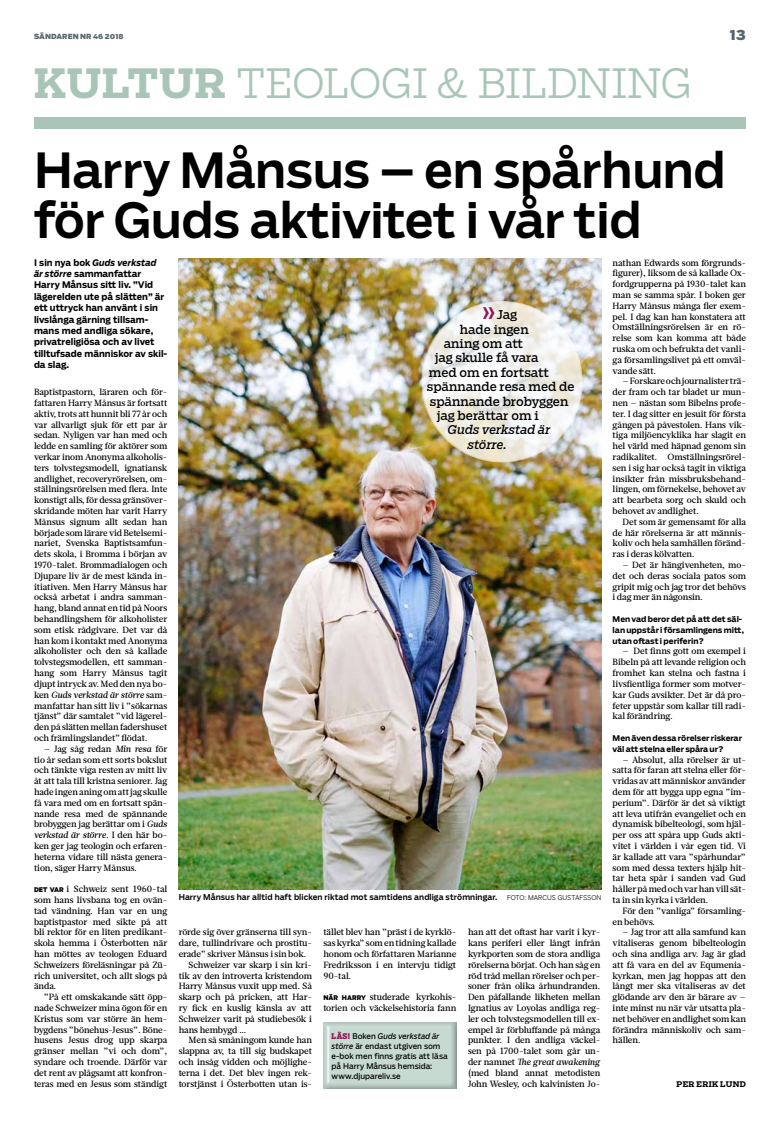
<style>
.page{position:relative;width:780px;height:1123px;background:#fff}
.page>*{position:absolute;margin:0;border:0;box-sizing:border-box;transform-origin:0 0}
.t1{font:500 48px/50px "Salvo Sans";letter-spacing:-.01em;color:#000}
.t2{font:300 40px "Salvo Serif";letter-spacing:-.01em;color:#a9c5b8}
.t3{font:900 14px "Salvo Sans";color:#58666d}
.t4{font:12px "Salvo Serif";color:#000}
.t5{font:italic 12px/14.4px "Salvo Serif";letter-spacing:-.005em;color:#000}
.t6{font:500 9px/10.8px "Glosa Text";letter-spacing:-.01em;color:#000;text-align:justify}
.t7{font:700 9px/11.4px "Salvo Sans";color:#000}
.t8{font:italic 500 9px "Glosa";letter-spacing:-.01em;color:#000}
.t9{font:500 8px "Salvo Sans";letter-spacing:.005em;color:#000}
.t10{font:700 7.8px/10.8px "Salvo Sans";color:#000}
.t11{font:7.8px/10px "Salvo Sans";color:#000}
.t12{font:700 7.7px "Salvo Serif";letter-spacing:.045em;color:#000}
.t13{font:900 7px "Salvo Sans";letter-spacing:.01em;color:#58666d}
.s1{font-weight:700}
.s2{font-style:italic}
.s3{font-family:"Glosa Text";font-style:normal}
.s4{font-family:"Glosa";font-style:italic}
.s5{font-family:"Salvo Sans";font-weight:900;font-size:6.4px}
.s6{font-family:"Salvo Sans";font-weight:500;font-size:21px;color:#8b1b56}
.s7{font-weight:300;font-size:6.5px}
.s8{font-family:"Salvo Serif Cond";font-weight:900;color:#8b1b56}
</style>
<div class="page">
<div style="left:34px;top:117px;width:712px;height:12px;background:#a9c5b8"></div>
<img style="left:179px;top:258px;width:422px;height:631px">
<svg style="left:421px;top:301px;width:162px;height:161px"></svg>
<div style="left:323px;top:1019px;width:135px;height:69px;background:#000;opacity:.75"></div>
<p class="t13" style="left:34px;top:32px;width:91px">SÄNDAREN NR 46 2018</p>
<h3 class="t3" style="left:730px;top:25px;width:17px">13</h3>
<h2 class="t2" style="left:34px;top:56px;width:660px"><span class="s1">KULTUR</span> TEOLOGI &amp; BILDNING</h2>
<h1 class="t1" style="left:34px;top:145px;width:693px">Harry Månsus – en spårhund för Guds aktivitet i vår tid</h1>
<p class="t7" style="left:34px;top:256px;width:135px">I sin nya bok <span class="s2">Guds verkstad är större</span> sammanfattar<br>Harry Månsus sitt liv. ”Vid lägerelden ute på slätten” är ett uttryck han använt i sin livslånga gärning tillsam&shy;mans med andliga sökare, privatreligiösa och av livet tilltufsade människor av skil&shy;da slag.</p>
<p class="t6" style="left:34px;top:387px;width:135px">Baptistpastorn, läraren och för&shy;fattaren Harry Månsus är fortsatt aktiv, trots att hunnit bli 77 år och var allvarligt sjuk för ett par år sedan. Nyligen var han med och ledde en samling för aktörer som verkar inom Anonyma alkoholis&shy;ters tolvstegsmodell, ignatiansk andlighet, recoveryrörelsen, om&shy;ställningsrörelsen med flera. Inte konstigt alls, för dessa gränsöver&shy;skridande möten har varit Harry Månsus signum allt sedan han började som lärare vid Betelsemi&shy;nariet, Svenska Baptistsamfun&shy;dets skola, i Bromma i början av 1970-talet. Brommadialogen och Djupare liv är de mest kända in&shy;itiativen. Men Harry Månsus har också arbetat i andra samman&shy;hang, bland annat en tid på Noors behandlingshem för alkoholister som etisk rådgivare. Det var då han kom i kontakt med Anonyma alkoholister och den så kallade tolvstegsmodellen, ett samman&shy;hang som Harry Månsus tagit djupt intryck av. Med den nya bo-</p>
<p class="t8" style="left:34px;top:688px;width:135px"><span class="s3">ken</span> Guds verkstad är större <span class="s3">sam-</span></p>
<p class="t6" style="left:34px;top:700px;width:135px">manfattar han sitt liv i ”sökarnas tjänst” där samtalet ”vid lägerel&shy;den på slätten mellan fadershuset och främlingslandet” flödat.</p>
<p class="t6" style="left:34px;top:743px;width:135px;text-indent:10px">– Jag såg redan <span class="s4">Min resa</span> för tio år sedan som ett sorts bokslut och tänkte viga resten av mitt liv åt att tala till kristna seniorer. Jag hade ingen aning om att jag skulle få vara med om en fortsatt spän&shy;nande resa med de spännande brobyggen jag berättar om i <span class="s4">Guds</span></p>
<p class="t8" style="left:34px;top:829px;width:135px">verkstad är större<span class="s3">. I den här bo-</span></p>
<p class="t6" style="left:34px;top:840px;width:135px">ken ger jag teologin och erfaren&shy;heterna vidare till nästa genera&shy;tion, säger Harry Månsus.</p>
<p class="t6" style="left:34px;top:883px;width:135px"><span class="s5">DET VAR</span> i Schweiz sent 1960-tal som hans livsbana tog en ovän&shy;tad vändning. Han var en ung baptistpastor med sikte på att bli rektor för en liten predikant&shy;skola hemma i Österbotten när han möttes av teologen Eduard Schweizers föreläsningar på Zü&shy;rich universitet, och allt slogs på ända.</p>
<p class="t6" style="left:34px;top:991px;width:135px;text-indent:10px">”På ett omskakande sätt öpp&shy;nade Schweizer mina ögon för en Kristus som var större än hem&shy;bygdens ”bönehus-Jesus”. Böne&shy;husens Jesus drog upp skarpa gränser mellan ”vi och dom”, syndare och troende. Därför var det rent av plågsamt att konfron&shy;teras med en Jesus som ständigt</p>
<h3 class="t4" style="left:481px;top:306px;width:38px"><span class="s6">»</span>Jag</h3>
<h3 class="t4" style="left:460px;top:321px;width:70px">hade ingen</h3>
<h3 class="t4" style="left:444px;top:335px;width:81px">aning om att</h3>
<h3 class="t4" style="left:435px;top:350px;width:105px">jag skulle få vara</h3>
<h3 class="t4" style="left:429px;top:364px;width:122px">med om en fortsatt</h3>
<h3 class="t4" style="left:427px;top:378px;width:149px">spännande resa med de</h3>
<h3 class="t4" style="left:430px;top:393px;width:140px">spännande brobyggen</h3>
<h3 class="t4" style="left:437px;top:407px;width:103px">jag berättar om i</h3>
<h3 class="t5" style="left:468px;top:423px;width:84px;text-indent:-20px">Guds verkstad är större.</h3>
<p class="t9" style="left:179px;top:891px;width:424px">Harry Månsus har alltid haft blicken riktad mot samtidens andliga strömningar. <span class="s7">FOTO: MARCUS GUSTAFSSON</span></p>
<p class="t6" style="left:179px;top:927px;width:135px">rörde sig över gränserna till syn-</p>
<p class="t6" style="left:179px;top:937px;width:135px">dare, tullindrivare och prostitu-</p>
<p class="t6" style="left:179px;top:948px;width:129px">erade” skriver Månsus i sin bok.</p>
<p class="t6" style="left:189px;top:959px;width:125px">Schweizer var skarp i sin kri-</p>
<p class="t6" style="left:179px;top:970px;width:135px">tik av den introverta kristendom</p>
<p class="t6" style="left:179px;top:981px;width:135px">Harry Månsus vuxit upp med. Så</p>
<p class="t6" style="left:179px;top:991px;width:135px">skarp och på pricken, att Har-</p>
<p class="t6" style="left:179px;top:1002px;width:135px">ry fick en kuslig känsla av att</p>
<p class="t6" style="left:179px;top:1013px;width:135px">Schweizer varit på studiebesök i</p>
<p class="t6" style="left:179px;top:1024px;width:69px">hans hembygd …</p>
<p class="t6" style="left:189px;top:1035px;width:125px">Men så småningom kunde han</p>
<p class="t6" style="left:179px;top:1045px;width:135px">slappna av, ta till sig budskapet</p>
<p class="t6" style="left:179px;top:1056px;width:135px">och insåg vidden och möjlighe-</p>
<p class="t6" style="left:179px;top:1067px;width:135px">terna i det. Det blev ingen rek-</p>
<p class="t6" style="left:179px;top:1078px;width:135px">torstjänst i Österbotten utan is-</p>
<p class="t6" style="left:323px;top:927px;width:134px">tället blev han ”präst i de kyrklö&shy;sas kyrka” som en tidning kallade honom och författaren Marianne Fredriksson i en intervju tidigt 90-tal.</p>
<p class="t6" style="left:323px;top:991px;width:134px"><span class="s5">NÄR HARRY</span> studerade kyrkohis&shy;torien och väckelsehistoria fann</p>
<p class="t11" style="left:331px;top:1031px;width:118px"><span class="s8">LÄS!</span> Boken <span class="s2">Guds verkstad är större</span> är endast utgiven som e-bok men finns gratis att läsa på Harry Månsus hemsida: www.djupareliv.se</p>
<p class="t6" style="left:468px;top:927px;width:134px">han att det oftast har varit i kyr&shy;kans periferi eller långt infrån kyrkporten som de stora andliga rörelserna börjat. Och han såg en röd tråd mellan rörelser och per&shy;soner från olika århundranden.<br>Den påfallande likheten mellan Ignatius av Loyolas andliga reg&shy;ler och tolvstegsmodellen till ex&shy;empel är förbluffande på många punkter. I den andliga väckel&shy;sen på 1700-talet som går un-</p>
<p class="t8" style="left:468px;top:1056px;width:134px"><span class="s3">der namnet</span> The great awakening</p>
<p class="t6" style="left:468px;top:1067px;width:134px">(med bland annat metodisten<br>John Wesley, och kalvinisten Jo-</p>
<p class="t6" style="left:612px;top:257px;width:135px">nathan Edwards som förgrunds&shy;figurer), liksom de så kallade Ox&shy;fordgrupperna på 1930-talet kan man se samma spår. I boken ger Harry Månsus många fler exem&shy;pel. I dag kan han konstatera att Omställningsrörelsen är en rö&shy;relse som kan komma att både ruska om och befrukta det vanli&shy;ga församlingslivet på ett omväl&shy;vande sätt.</p>
<p class="t6" style="left:612px;top:376px;width:135px;text-indent:10px">– Forskare och journalister trä&shy;der fram och tar bladet ur mun&shy;nen – nästan som Bibelns profe&shy;ter. I dag sitter en jesuit för första gången på påvestolen. Hans vik&shy;tiga miljöencyklika har slagit en hel värld med häpnad genom sin radikalitet. Omställningsrörel&shy;sen i sig har också tagit in viktiga insikter från missbruksbehand&shy;lingen, om förnekelse, behovet av att bearbeta sorg och skuld och behovet av andlighet.</p>
<p class="t6" style="left:612px;top:516px;width:135px;text-indent:10px">Det som är gemensamt för alla de här rörelserna är att männis&shy;koliv och hela samhällen föränd&shy;ras i deras kölvatten.</p>
<p class="t6" style="left:612px;top:559px;width:135px;text-indent:10px">– Det är hängivenheten, mo&shy;det och deras sociala patos som gripit mig och jag tror det behövs i dag mer än någonsin.</p>
<p class="t10" style="left:612px;top:614px;width:133px">Men vad beror det på att det säl&shy;lan uppstår i församlingens mitt, utan oftast i periferin?</p>
<p class="t6" style="left:612px;top:646px;width:135px;text-indent:10px">– Det finns gott om exempel i Bibeln på att levande religion och fromhet kan stelna och fastna i livsfientliga former som motver&shy;kar Guds avsikter. Det är då pro&shy;feter uppstår som kallar till radi&shy;kal förändring.</p>
<p class="t10" style="left:612px;top:732px;width:131px">Men även dessa rörelser riskerar väl att stelna eller spåra ur?</p>
<p class="t6" style="left:612px;top:754px;width:135px;text-indent:10px">– Absolut, alla rörelser är ut&shy;satta för faran att stelna eller för&shy;vridas av att människor använder dem för att bygga upp egna ”im&shy;perium”. Därför är det så viktigt att leva utifrån evangeliet och en dynamisk bibelteologi, som hjäl&shy;per oss att spåra upp Guds akti&shy;vitet i världen i vår egen tid. Vi är kallade att vara ”spårhundar” som med dessa texters hjälp hit&shy;tar heta spår i sanden vad Gud håller på med och var han vill sät&shy;ta in sin kyrka i världen.</p>
<p class="t6" style="left:612px;top:905px;width:135px;text-indent:10px">För den ”vanliga” församling&shy;en behövs.</p>
<p class="t6" style="left:612px;top:927px;width:135px;text-indent:10px">– Jag tror att alla samfund kan vitaliseras genom bibelteologin och sina andliga arv. Jag är glad att få vara en del av Equmenia&shy;kyrkan, men jag hoppas att den långt mer ska vitaliseras av det glödande arv den är bärare av – inte minst nu när vår utsatta pla&shy;net behöver en andlighet som kan förändra människoliv och sam&shy;hällen.</p>
<p class="t12" style="left:676px;top:1078px;width:71px">PER ERIK LUND</p>
</div>
